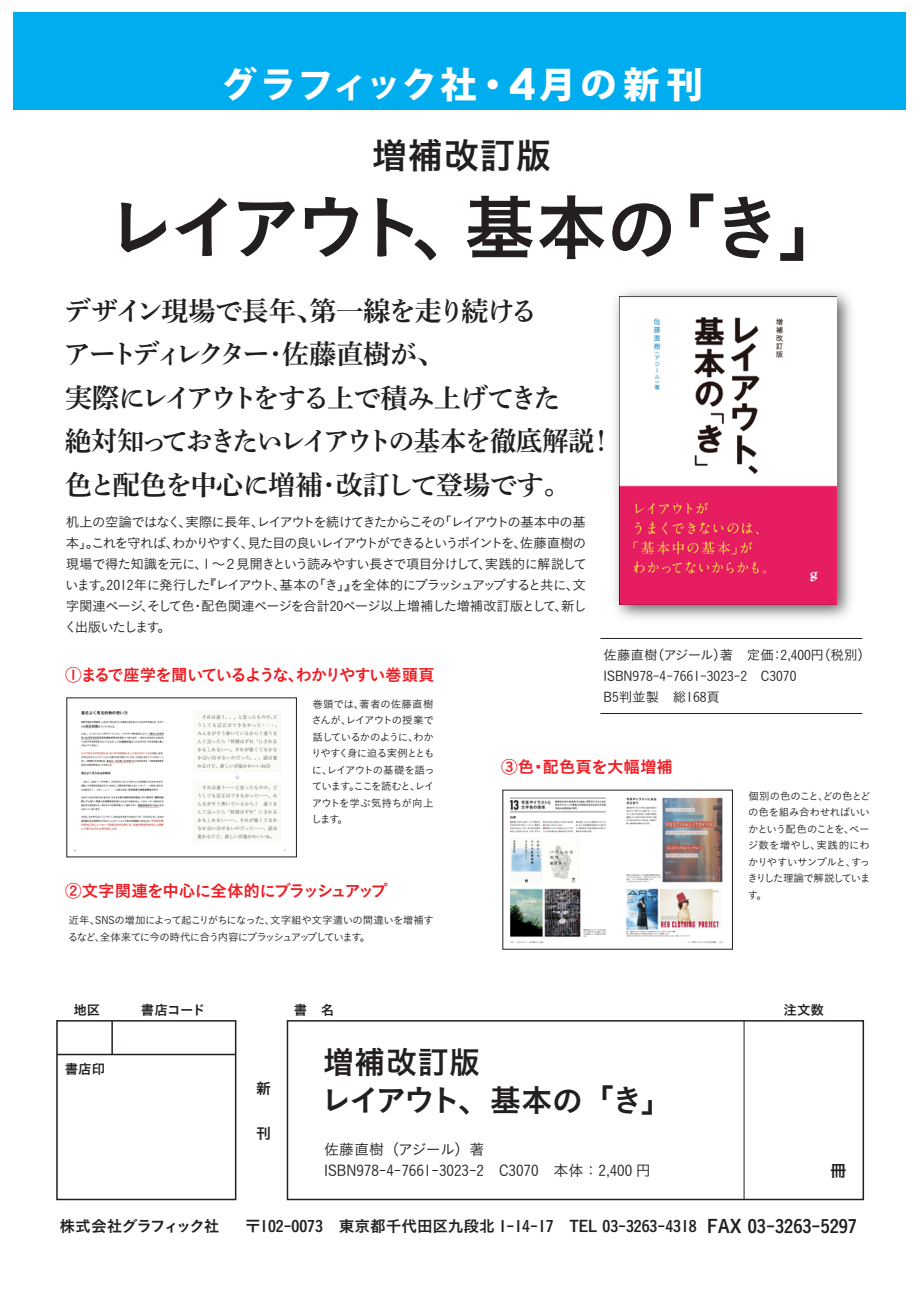
<style>
.page{position:relative;width:919px;height:1289px;background:#fff}
.page>*{position:absolute;margin:0;border:0;box-sizing:border-box;transform-origin:0 0}
.t1{font:72px "Koburina Go Std N W6";letter-spacing:-.1em;color:#231f20}
.t2{font:800 36px "Koz Go Pro";letter-spacing:.09em;color:#fff}
.t3{font:36px "Koburina Go Std N W6";color:#231f20}
.t4{font:31.5px/37.5px "Koburina Go Std N W6";letter-spacing:-.015em;color:#231f20}
.t5{font:27px/43.5px "Shuei Min Pro B";letter-spacing:-.06em;color:#231f20}
.t6{font:16.5px "Koburina Go Std N W6";letter-spacing:-.095em;color:#ee1d23}
.t7{font:16.5px "Koburina Go Std N W6";letter-spacing:-.045em;color:#ee1d23}
.t8{font:16.5px "Koburina Go Std N W6";color:#ee1d23}
.t9{font:16.5px "Koburina Go Std N W6";color:#231f20}
.t10{font:15.75px "Koburina Go Std N W6";color:#231f20}
.t11{font:15px/21px "Koburina Go Std N W3";color:#231f20}
.t12{font:15px "Koburina Go Std N W6";color:#231f20}
.t13{font:13.5px/21px "Koburina Go Std N W3";letter-spacing:-.01em;color:#231f20;text-align:justify}
.t14{font:13.5px "Koburina Go Std N W6";color:#231f20}
.t15{font:10.5px/16.5px "Koburina Go Std N W3";letter-spacing:-.075em;color:#231f20}
.s1{font-family:"Century Gothic";font-weight:700;font-size:43.5px}
.s2{font-size:18.15px}
</style>
<div class="page">
<div style="left:56px;top:1020px;width:180px;height:180px;border:2px solid #231f20"></div>
<hr style="left:111px;top:1021px;width:2px;height:33px;background:#231f20">
<div style="left:287px;top:1020px;width:577px;height:180px;border:2px solid #231f20"></div>
<hr style="left:743px;top:1020px;width:1px;height:179px;background:#231f20">
<hr style="left:57px;top:1053px;width:179px;height:2px;background:#231f20">
<div style="left:13px;top:12px;width:892px;height:97px;background:#00aeef"></div>
<hr style="left:600px;top:638px;width:262px;height:1px;background:#231f20">
<hr style="left:600px;top:713px;width:262px;height:1px;background:#231f20">
<img style="left:614px;top:291px;width:238px;height:328px">
<img style="left:620px;top:297px;width:216px;height:307px">
<img style="left:73px;top:711px;width:213px;height:141px">
<img style="left:510px;top:797px;width:213px;height:147px">
<h2 class="t2" style="left:221px;top:61px;width:483px">グラフィック社・<span class="s1">4</span>月の新刊</h2>
<h2 class="t3" style="left:371px;top:127px;width:181px">増補改訂版</h2>
<h1 class="t1" style="left:104px;top:172px;width:747px">レイアウト、基本の「き」</h1>
<h3 class="t5" style="left:64px;top:287px;width:552px">デザイン現場で長年、第一線を走り続ける<br>アートディレクター・佐藤直樹が、<br>実際にレイアウトをする上で積み上げてきた<br>絶対知っておきたいレイアウトの基本を徹底解説！色と配色を中心に増補・改訂して登場です。</h3>
<p class="t13" style="left:64px;top:511px;width:524px">机上の空論ではなく、実際に長年、レイアウトを続けてきたからこその「レイアウトの基本中の基本」。これを守れば、わかりやすく、見た目の良いレイアウトができるというポイントを、佐藤直樹の現場で得た知識を元に、１～２見開きという読みやすい長さで項目分けして、実践的に解説しています。2012年に発行した『レイアウト、基本の「き」』を全体的にブラッシュアップすると共に、文字関連ページ、そして色・配色関連ページを合計20ページ以上増補した増補改訂版として、新しく出版いたします。</p>
<p class="t6" style="left:65px;top:661px;width:371px">①まるで座学を聞いているような、わかりやすい巻頭頁</p>
<p class="t15" style="left:311px;top:695px;width:125px">巻頭では、著者の佐藤直樹さんが、レイアウトの授業で話しているかのように、わかりやすく身に迫る実例とともに、レイアウトの基礎を語っています。ここを読むと、レイアウトを学ぶ気持ちが向上します。</p>
<p class="t7" style="left:65px;top:878px;width:324px">②文字関連を中心に全体的にブラッシュアップ</p>
<p class="t15" style="left:68px;top:912px;width:368px">近年、SNSの増加によって起こりがちになった、文字組や文字遣いの間違いを増補するなど、全体来てに今の時代に合う内容にブラッシュアップしています。</p>
<p class="t13" style="left:603px;top:644px;width:269px;text-align:left">佐藤直樹（アジール）著　定価：2,400円（税別）<br>ISBN978-4-7661-3023-2　C3070<br>B5判並製　総168頁</p>
<p class="t8" style="left:501px;top:754px;width:173px">③色・配色頁を大幅増補</p>
<p class="t15" style="left:747px;top:787px;width:124px;text-align:justify">個別の色のこと、どの色とどの色を組み合わせればいいかという配色のことを、ページ数を増やし、実践的にわかりやすいサンプルと、すっきりした理論で解説しています。</p>
<p class="t14" style="left:73px;top:999px;width:133px">地区　　　書店コード</p>
<p class="t14" style="left:294px;top:999px;width:42px">書　名</p>
<p class="t14" style="left:783px;top:999px;width:42px">注文数</p>
<h3 class="t4" style="left:320px;top:1044px;width:353px">増補改訂版<br>レイアウト、基本の「き」</h3>
<p class="t14" style="left:65px;top:1058px;width:42px">書店印</p>
<p class="t12" style="left:256px;top:1076px;width:16px">新</p>
<p class="t12" style="left:256px;top:1121px;width:15px">刊</p>
<p class="t11" style="left:324px;top:1139px;width:328px">佐藤直樹（アジール）著<br>ISBN978-4-7661-3023-2 C3070 本体：2,400 円</p>
<p class="t9" style="left:829px;top:1157px;width:18px">冊</p>
<p class="t10" style="left:60px;top:1213px;width:798px">株式会社グラフィック社　 〒102-0073　東京都千代田区九段北 1-14-17　TEL 03-3263-4318 <span class="s2">FAX 03-3263-5297</span></p>
</div>
